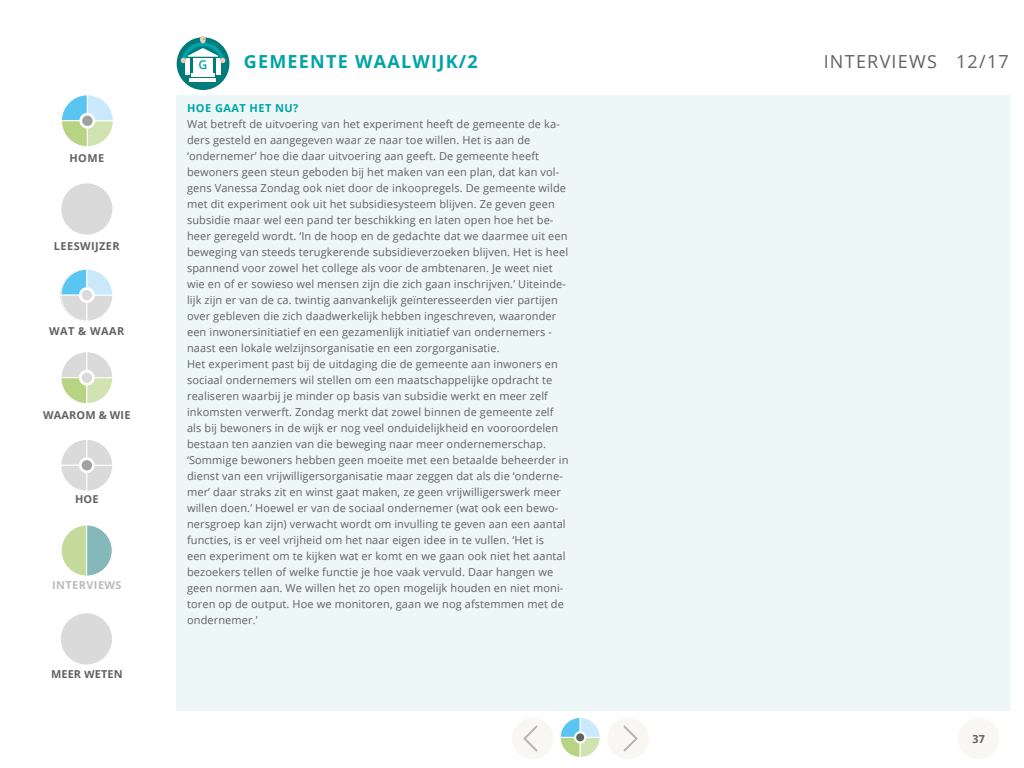
<style>
.page{position:relative;width:1024px;height:768px;background:#fff}
.page>*{position:absolute;margin:0;border:0;box-sizing:border-box;transform-origin:0 0}
.t1{font:700 18px "Open Sans";letter-spacing:.07em;color:#00a3a6}
.t2{font:18px "Open Sans";letter-spacing:.07em;color:#626261}
.t3{font:600 12.2px "Open Sans";color:#00a3a6}
.t4{font:11px/16px "Open Sans";letter-spacing:.01em;color:#626261}
.t5{font:700 11px "Open Sans";letter-spacing:.04em;color:#00a3a6}
.t6{font:700 11px "Droid Sans";color:#626261}
.t7{font:700 10.9px "Open Sans";letter-spacing:.04em;color:#626261}
.t8{font:700 10.9px "Open Sans";letter-spacing:.01em;color:#626261}
.t9{font:700 10.9px "Open Sans";letter-spacing:.04em;color:#bcbcbc}
</style>
<div class="page">
<div style="left:176px;top:95px;width:833px;height:615px;background:#edf7f7"></div>
<div style="left:958px;top:718px;width:42px;height:41px;background:#f9f7f4;border-radius:50%"></div>
<div style="left:177px;top:37px;width:52px;height:53px;background:#007b7c;border-radius:50%"></div>
<hr style="left:191px;top:73px;width:23px;height:4px;background:#fff">
<hr style="left:189px;top:78px;width:27px;height:3px;background:#fff">
<div style="left:185px;top:58px;width:5px;height:16px;background:#fff"></div>
<div style="left:193px;top:58px;width:20px;height:14px;background:#fff"></div>
<div style="left:216px;top:58px;width:5px;height:16px;background:#fff"></div>
<svg style="left:200px;top:36px;width:6px;height:7px"></svg>
<svg style="left:181px;top:39px;width:44px;height:24px"></svg>
<div style="left:607px;top:718px;width:42px;height:41px;background:#f9f7f4;border-radius:50%"></div>
<svg style="left:623px;top:725px;width:15px;height:27px"></svg>
<div style="left:512px;top:718px;width:42px;height:41px;background:#f9f7f4;border-radius:50%"></div>
<svg style="left:523px;top:725px;width:15px;height:27px"></svg>
<div style="left:58px;top:180px;width:58px;height:58px;background:#dadada;border-radius:50%"></div>
<div style="left:55px;top:177px;width:64px;height:64px;border:6px solid #fff;border-radius:50%"></div>
<div style="left:58px;top:610px;width:57px;height:58px;background:#dadada;border-radius:50%"></div>
<div style="left:54px;top:607px;width:64px;height:64px;border:6px solid #fff;border-radius:50%"></div>
<div style="left:55px;top:264px;width:63px;height:63px;border:5px solid #fff;border-radius:50%"></div>
<svg style="left:60px;top:268px;width:54px;height:54px"></svg>
<svg style="left:79px;top:287px;width:16px;height:16px"></svg>
<div style="left:82px;top:290px;width:10px;height:10px;background:#dadada;border-radius:50%"></div>
<svg style="left:61px;top:352px;width:52px;height:51px"></svg>
<svg style="left:79px;top:370px;width:16px;height:16px"></svg>
<div style="left:82px;top:372px;width:10px;height:11px;background:#dadada;border-radius:50%"></div>
<svg style="left:61px;top:440px;width:51px;height:51px"></svg>
<svg style="left:79px;top:457px;width:16px;height:16px"></svg>
<div style="left:82px;top:460px;width:10px;height:11px;background:#a0a1a1;border-radius:50%"></div>
<svg style="left:61px;top:525px;width:51px;height:51px"></svg>
<svg style="left:62px;top:95px;width:51px;height:52px"></svg>
<svg style="left:79px;top:113px;width:16px;height:16px"></svg>
<div style="left:82px;top:116px;width:11px;height:10px;background:#a0a1a1;border-radius:50%"></div>
<svg style="left:560px;top:718px;width:40px;height:39px"></svg>
<svg style="left:574px;top:731px;width:12px;height:13px"></svg>
<div style="left:576px;top:733px;width:8px;height:8px;background:#626261;border-radius:50%"></div>
<p class="t7" style="left:69px;top:150px;width:36px">HOME</p>
<p class="t7" style="left:54px;top:239px;width:67px">LEESWIJZER</p>
<p class="t7" style="left:49px;top:324px;width:77px">WAT &amp; WAAR</p>
<p class="t8" style="left:43px;top:408px;width:89px">WAAROM &amp; WIE</p>
<p class="t7" style="left:75px;top:492px;width:25px">HOE</p>
<p class="t9" style="left:52px;top:578px;width:71px">INTERVIEWS</p>
<p class="t8" style="left:51px;top:667px;width:73px">MEER WETEN</p>
<h1 class="t1" style="left:244px;top:49px;width:236px">GEMEENTE WAALWIJK/2</h1>
<h1 class="t2" style="left:824px;top:50px;width:187px">INTERVIEWS 12/17</h1>
<p class="t5" style="left:187px;top:100px;width:113px">HOE GAAT HET NU?</p>
<p class="t4" style="left:187px;top:116px;width:383px">Wat betreft de uitvoering van het experiment heeft de gemeente de ka&shy;ders gesteld en aangegeven waar ze naar toe willen. Het is aan de ‘ondernemer’ hoe die daar uitvoering aan geeft. De gemeente heeft bewoners geen steun geboden bij het maken van een plan, dat kan vol&shy;gens Vanessa Zondag ook niet door de inkoopregels. De gemeente wilde met dit experiment ook uit het subsidiesysteem blijven. Ze geven geen subsidie maar wel een pand ter beschikking en laten open hoe het be&shy;heer geregeld wordt. ‘In de hoop en de gedachte dat we daarmee uit een beweging van steeds terugkerende subsidieverzoeken blijven. Het is heel spannend voor zowel het college als voor de ambtenaren. Je weet niet wie en of er sowieso wel mensen zijn die zich gaan inschrijven.’ Uiteinde&shy;lijk zijn er van de ca. twintig aanvankelijk geïnteresseerden vier partijen over gebleven die zich daadwerkelijk hebben ingeschreven, waaronder een inwonersinitiatief en een gezamenlijk initiatief van ondernemers - naast een lokale welzijnsorganisatie en een zorgorganisatie.<br>Het experiment past bij de uitdaging die de gemeente aan inwoners en sociaal ondernemers wil stellen om een maatschappelijke opdracht te realiseren waarbij je minder op basis van subsidie werkt en meer zelf inkomsten verwerft. Zondag merkt dat zowel binnen de gemeente zelf als bij bewoners in de wijk er nog veel onduidelijkheid en vooroordelen bestaan ten aanzien van die beweging naar meer ondernemerschap. ‘Sommige bewoners hebben geen moeite met een betaalde beheerder in dienst van een vrijwilligersorganisatie maar zeggen dat als die ‘onderne&shy;mer’ daar straks zit en winst gaat maken, ze geen vrijwilligerswerk meer willen doen.’ Hoewel er van de sociaal ondernemer (wat ook een bewo&shy;nersgroep kan zijn) verwacht wordt om invulling te geven aan een aantal functies, is er veel vrijheid om het naar eigen idee in te vullen. ‘Het is<br>een experiment om te kijken wat er komt en we gaan ook niet het aantal bezoekers tellen of welke functie je hoe vaak vervuld. Daar hangen we geen normen aan. We willen het zo open mogelijk houden en niet moni&shy;toren op de output. Hoe we monitoren, gaan we nog afstemmen met de ondernemer.’</p>
<p class="t3" style="left:198px;top:57px;width:10px">G</p>
<p class="t6" style="left:973px;top:732px;width:14px">37</p>
</div>
